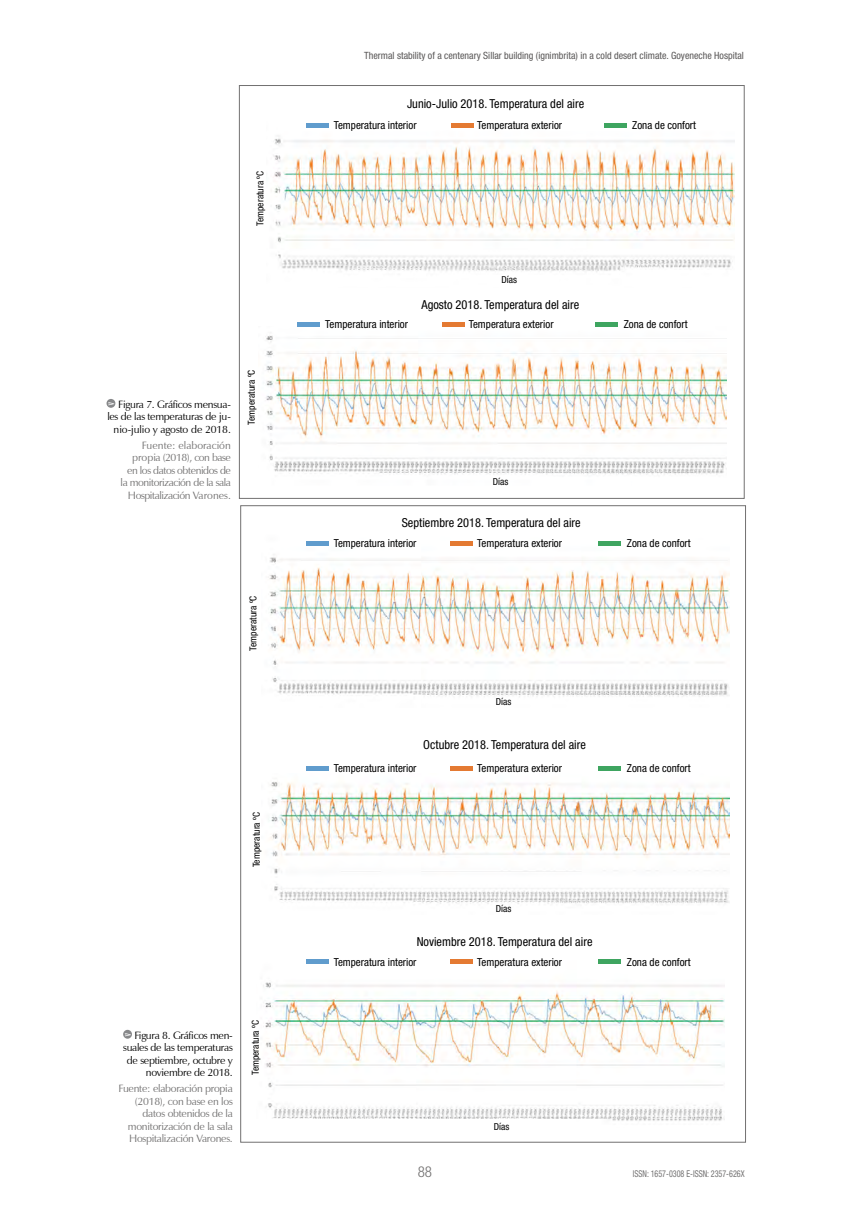
<style>
.page{position:relative;width:851px;height:1205px;background:#fff}
.page>*{position:absolute;margin:0;border:0;box-sizing:border-box;transform-origin:0 0}
.t1{font:300 condensed 15px "Helvetica Neue LT Std";color:#727171}
.t2{font:condensed 12.38px "Helvetica Neue LT Std";color:#000}
.t3{font:condensed 11px "Helvetica Neue LT Std";color:#000}
.t4{font:10.62px/12.5px "Zapf Humanist 601 BT";letter-spacing:-.025em;color:#727171;text-align:right}
.t5{font:10.62px/12.5px "Zapf Humanist 601 BT";letter-spacing:-.025em;color:#000;text-align:right}
.t6{font:condensed 10px "Helvetica Neue LT Std";color:#595757}
.t7{font:condensed 9.62px "Helvetica Neue LT Std";color:#000}
.t8{font:condensed 9.38px "Helvetica Neue LT Std";color:#727171;scale:.86 1}
.t9{font:7.5px "Architecture Plain";color:#fff;scale:1.24 1}
</style>
<div class="page">
<div style="left:106px;top:399px;width:9px;height:9px;background:#87888a;border-radius:50%"></div>
<div style="left:123px;top:1030px;width:9px;height:8px;background:#87888a;border-radius:50%"></div>
<img style="left:268px;top:541px;width:461px;height:156px">
<div style="left:305px;top:541px;width:23px;height:5px;background:#609ccd"></div>
<div style="left:450px;top:541px;width:23px;height:5px;background:#e47a32"></div>
<div style="left:598px;top:541px;width:23px;height:5px;background:#3ea560"></div>
<img style="left:269px;top:782px;width:460px;height:122px">
<div style="left:305px;top:766px;width:23px;height:5px;background:#609ccd"></div>
<div style="left:450px;top:766px;width:23px;height:5px;background:#e47a32"></div>
<div style="left:598px;top:766px;width:23px;height:5px;background:#3ea560"></div>
<img style="left:263px;top:960px;width:461px;height:161px">
<div style="left:305px;top:959px;width:23px;height:5px;background:#609ccd"></div>
<div style="left:450px;top:959px;width:23px;height:5px;background:#e47a32"></div>
<div style="left:598px;top:959px;width:23px;height:5px;background:#3ea560"></div>
<img style="left:273px;top:123px;width:461px;height:149px">
<div style="left:306px;top:123px;width:22px;height:5px;background:#609ccd"></div>
<div style="left:450px;top:123px;width:23px;height:5px;background:#e47a32"></div>
<div style="left:603px;top:123px;width:23px;height:5px;background:#3ea560"></div>
<img style="left:266px;top:335px;width:460px;height:140px">
<div style="left:297px;top:322px;width:23px;height:5px;background:#609ccd"></div>
<div style="left:442px;top:322px;width:23px;height:5px;background:#e47a32"></div>
<div style="left:595px;top:322px;width:23px;height:5px;background:#3ea560"></div>
<p class="t7" style="left:254px;top:226px;width:57px;rotate:-90deg">Temperatura ºC</p>
<p class="t5" style="left:107px;top:398px;width:125px">Figura 7. Gráficos mensua&shy;les de las temperaturas de ju&shy;nio-julio y agosto de 2018.</p>
<p class="t4" style="left:121px;top:439px;width:112px">Fuente: elaboración propia (2018), con base en los datos obtenidos de la monitorización de la sala<br>Hospitalización Varones.</p>
<p class="t9" style="left:116px;top:402px;width:4px;rotate:90deg">A</p>
<p class="t7" style="left:246px;top:425px;width:57px;rotate:-90deg">Temperatura ºC</p>
<p class="t7" style="left:247px;top:651px;width:57px;rotate:-90deg">Temperatura ºC</p>
<p class="t7" style="left:251px;top:867px;width:57px;rotate:-90deg">Temperatura ºC</p>
<p class="t5" style="left:123px;top:1029px;width:111px">Figura 8. Gráficos men&shy;suales de las temperaturas de septiembre, octubre y noviembre de 2018.</p>
<p class="t4" style="left:118px;top:1082px;width:116px">Fuente: elaboración propia (2018), con base en los datos obtenidos de la monitorización de la sala<br>Hospitalización Varones.</p>
<p class="t9" style="left:132px;top:1032px;width:4px;rotate:90deg">A</p>
<p class="t7" style="left:250px;top:1075px;width:57px;rotate:-90deg">Temperatura ºC</p>
<p class="t6" style="left:364px;top:50px;width:381px">Thermal stability of a centenary Sillar building (ignimbrita) in a cold desert climate. Goyeneche Hospital</p>
<p class="t2" style="left:407px;top:97px;width:179px">Junio-Julio 2018. Temperatura del aire</p>
<p class="t3" style="left:334px;top:119px;width:84px">Temperatura interior</p>
<p class="t3" style="left:477px;top:119px;width:86px">Temperatura exterior</p>
<p class="t3" style="left:632px;top:119px;width:65px">Zona de confort</p>
<p class="t7" style="left:501px;top:274px;width:17px">Días</p>
<p class="t2" style="left:421px;top:297px;width:159px">Agosto 2018. Temperatura del aire</p>
<p class="t3" style="left:325px;top:318px;width:84px">Temperatura interior</p>
<p class="t3" style="left:468px;top:318px;width:86px">Temperatura exterior</p>
<p class="t3" style="left:623px;top:318px;width:65px">Zona de confort</p>
<p class="t7" style="left:493px;top:476px;width:17px">Días</p>
<p class="t2" style="left:401px;top:516px;width:180px">Septiembre 2018. Temperatura del aire</p>
<p class="t3" style="left:334px;top:537px;width:84px">Temperatura interior</p>
<p class="t3" style="left:477px;top:537px;width:86px">Temperatura exterior</p>
<p class="t3" style="left:627px;top:537px;width:65px">Zona de confort</p>
<p class="t7" style="left:495px;top:695px;width:17px">Días</p>
<p class="t2" style="left:423px;top:737px;width:164px">Octubre 2018. Temperatura del aire</p>
<p class="t3" style="left:334px;top:762px;width:84px">Temperatura interior</p>
<p class="t3" style="left:477px;top:762px;width:86px">Temperatura exterior</p>
<p class="t3" style="left:627px;top:762px;width:65px">Zona de confort</p>
<p class="t7" style="left:495px;top:902px;width:17px">Días</p>
<p class="t2" style="left:416px;top:934px;width:177px">Noviembre 2018. Temperatura del aire</p>
<p class="t3" style="left:334px;top:955px;width:84px">Temperatura interior</p>
<p class="t3" style="left:477px;top:955px;width:86px">Temperatura exterior</p>
<p class="t3" style="left:627px;top:955px;width:65px">Zona de confort</p>
<p class="t7" style="left:493px;top:1120px;width:17px">Días</p>
<h1 class="t1" style="left:417px;top:1163px;width:16px">88</h1>
<p class="t8" style="left:632px;top:1168px;width:131px">ISSN: 1657-0308 E-ISSN: 2357-626X</p>
</div>
